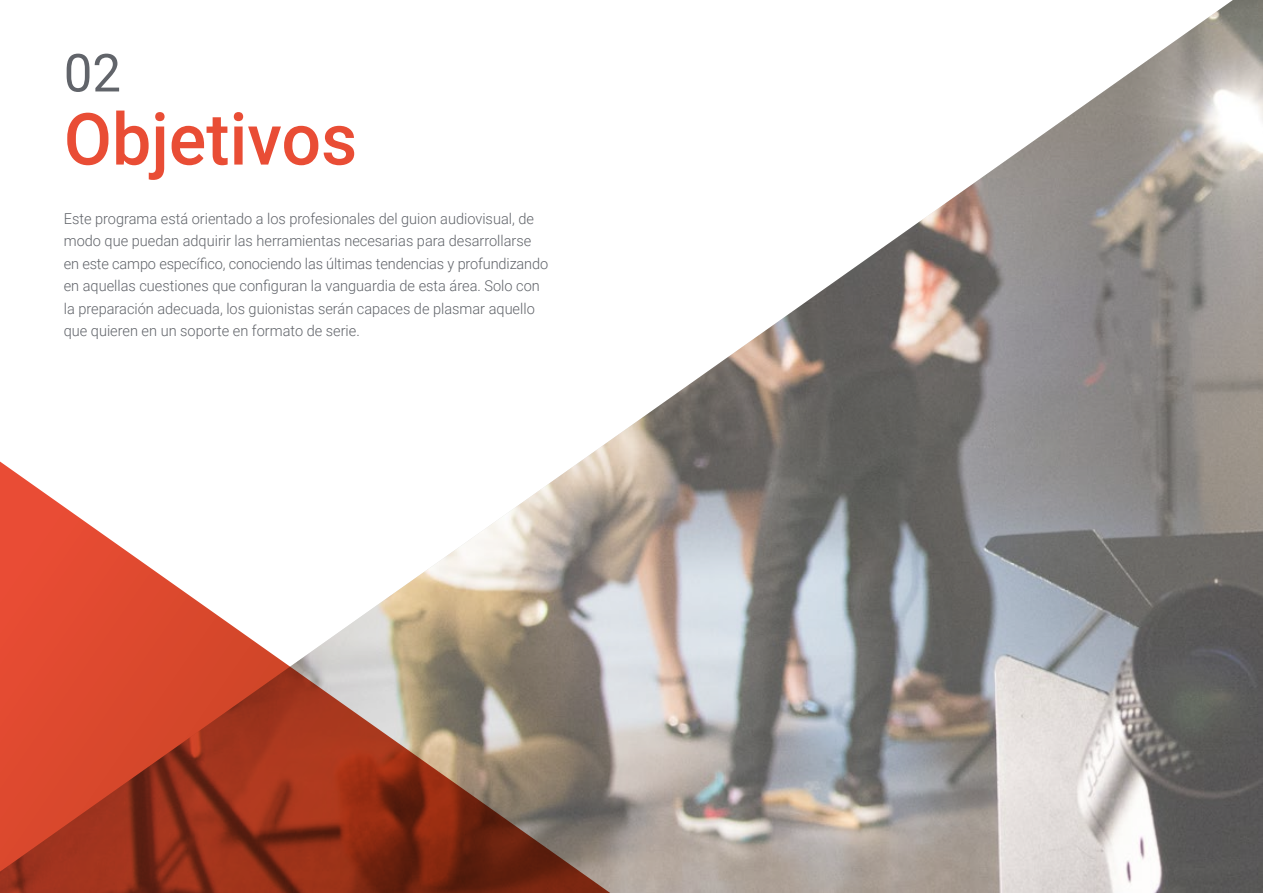
<style>
.page{position:relative;width:1263px;height:893px;background:#fff}
.page>*{position:absolute;margin:0;border:0;box-sizing:border-box;transform-origin:0 0}
.t1{font:500 72px "Roboto";color:#e94d35}
.t2{font:52.5px "Roboto";color:#61646a}
.t3{font:300 15px/22.5px "Roboto";color:#61646a}
</style>
<div class="page">
<img style="left:602px;top:0;width:661px;height:893px">
<svg style="left:0;top:446px;width:640px;height:447px"></svg>
<h2 class="t2" style="left:64px;top:36px;width:59px">02</h2>
<h1 class="t1" style="left:64px;top:89px;width:295px">Objetivos</h1>
<p class="t3" style="left:64px;top:207px;width:486px">Este programa está orientado a los profesionales del guion audiovisual, de modo que puedan adquirir las herramientas necesarias para desarrollarse en este campo específico, conociendo las últimas tendencias y profundizando en aquellas cuestiones que configuran la vanguardia de esta área. Solo con la preparación adecuada, los guionistas serán capaces de plasmar aquello que quieren en un soporte en formato de serie.</p>
</div>
